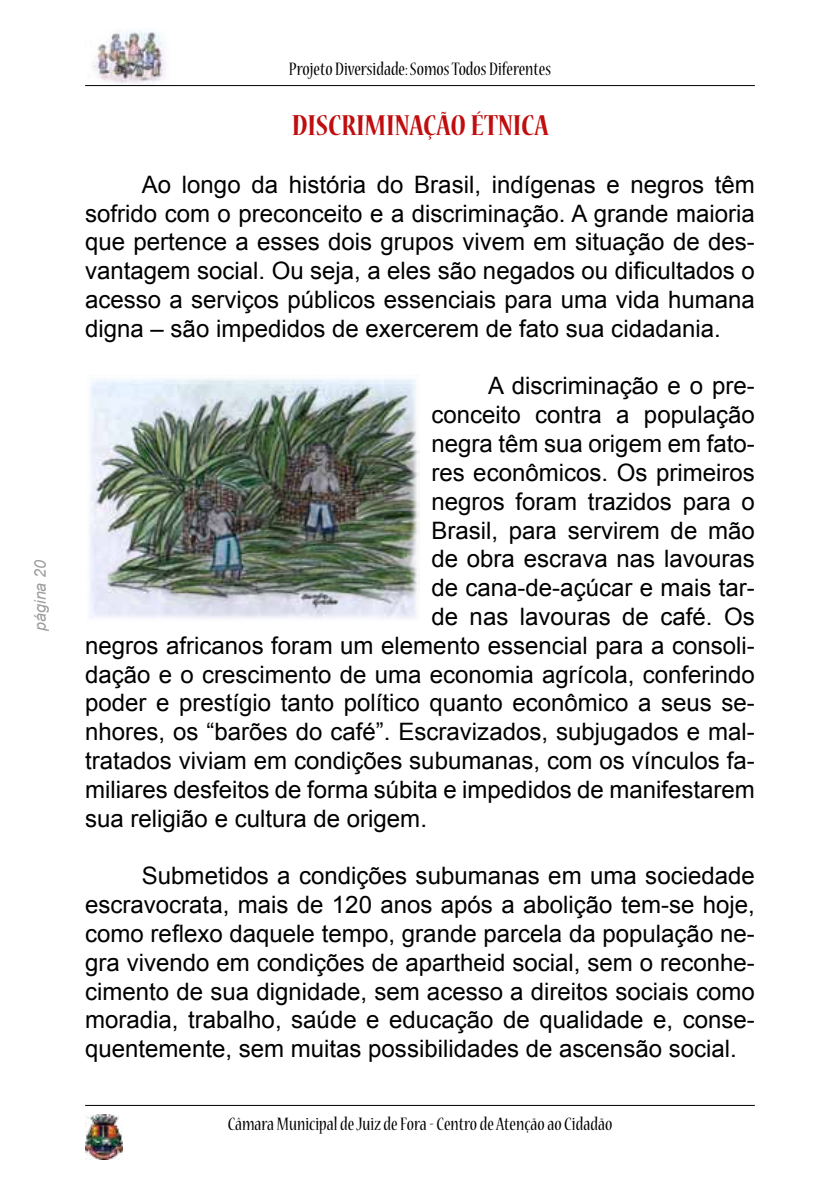
<style>
.page{position:relative;width:840px;height:1191px;background:#fff}
.page>*{position:absolute;margin:0;border:0;box-sizing:border-box;transform-origin:0 0}
.t1{font:700 condensed 32px "Nueva Std";color:#c00d0e}
.t2{font:24px/28.8px "Arial";color:#000;text-align:justify}
.t3{font:condensed 20px "Nueva Std";color:#000}
.t4{font:italic 16px "Arial";letter-spacing:-.005em;color:#9d9d9c}
</style>
<div class="page">
<img style="left:92px;top:30px;width:74px;height:54px">
<hr style="left:85px;top:1105px;width:669px;height:1px;background:#000">
<hr style="left:85px;top:85px;width:669px;height:1px;background:#000">
<img style="left:85px;top:1114px;width:38px;height:45px">
<img style="left:90px;top:378px;width:330px;height:241px">
<p class="t4" style="left:30px;top:630px;width:72px;rotate:-90deg">página 20</p>
<p class="t3" style="left:289px;top:60px;width:263px">Projeto Diversidade: Somos Todos Diferentes</p>
<h1 class="t1" style="left:292px;top:111px;width:258px">DISCRIMINAÇÃO ÉTNICA</h1>
<p class="t2" style="left:85px;top:170px;width:670px;text-indent:57px">Ao longo da história do Brasil, indígenas e negros têm sofrido com o preconceito e a discriminação. A grande maioria que pertence a esses dois grupos vivem em situação de des&shy;vantagem social. Ou seja, a eles são negados ou dificultados o acesso a serviços públicos essenciais para uma vida humana digna – são impedidos de exercerem de fato sua cidadania.</p>
<p class="t2" style="left:488px;top:372px;width:268px">A discriminação e o pre-</p>
<p class="t2" style="left:431px;top:401px;width:325px">conceito contra a população</p>
<p class="t2" style="left:431px;top:429px;width:325px">negra têm sua origem em fato-</p>
<p class="t2" style="left:431px;top:458px;width:325px">res econômicos. Os primeiros</p>
<p class="t2" style="left:431px;top:487px;width:325px">negros foram trazidos para o</p>
<p class="t2" style="left:431px;top:516px;width:325px">Brasil, para servirem de mão</p>
<p class="t2" style="left:431px;top:545px;width:325px">de obra escrava nas lavouras</p>
<p class="t2" style="left:431px;top:573px;width:325px">de cana-de-açúcar e mais tar-</p>
<p class="t2" style="left:431px;top:602px;width:325px">de nas lavouras de café. Os</p>
<p class="t2" style="left:85px;top:631px;width:670px">negros africanos foram um elemento essencial para a consoli-</p>
<p class="t2" style="left:85px;top:660px;width:670px">dação e o crescimento de uma economia agrícola, conferindo</p>
<p class="t2" style="left:85px;top:689px;width:670px">poder e prestígio tanto político quanto econômico a seus se-</p>
<p class="t2" style="left:85px;top:717px;width:670px">nhores, os “barões do café”. Escravizados, subjugados e mal-</p>
<p class="t2" style="left:85px;top:746px;width:670px">tratados viviam em condições subumanas, com os vínculos fa-</p>
<p class="t2" style="left:85px;top:775px;width:670px">miliares desfeitos de forma súbita e impedidos de manifestarem</p>
<p class="t2" style="left:85px;top:804px;width:343px">sua religião e cultura de origem.</p>
<p class="t2" style="left:85px;top:861px;width:670px;text-indent:57px">Submetidos a condições subumanas em uma sociedade escravocrata, mais de 120 anos após a abolição tem-se hoje, como reflexo daquele tempo, grande parcela da população ne&shy;gra vivendo em condições de apartheid social, sem o reconhe&shy;cimento de sua dignidade, sem acesso a direitos sociais como moradia, trabalho, saúde e educação de qualidade e, conse&shy;quentemente, sem muitas possibilidades de ascensão social.</p>
<p class="t3" style="left:227px;top:1114px;width:386px">Câmara Municipal de Juiz de Fora - Centro de Atenção ao Cidadão</p>
</div>
